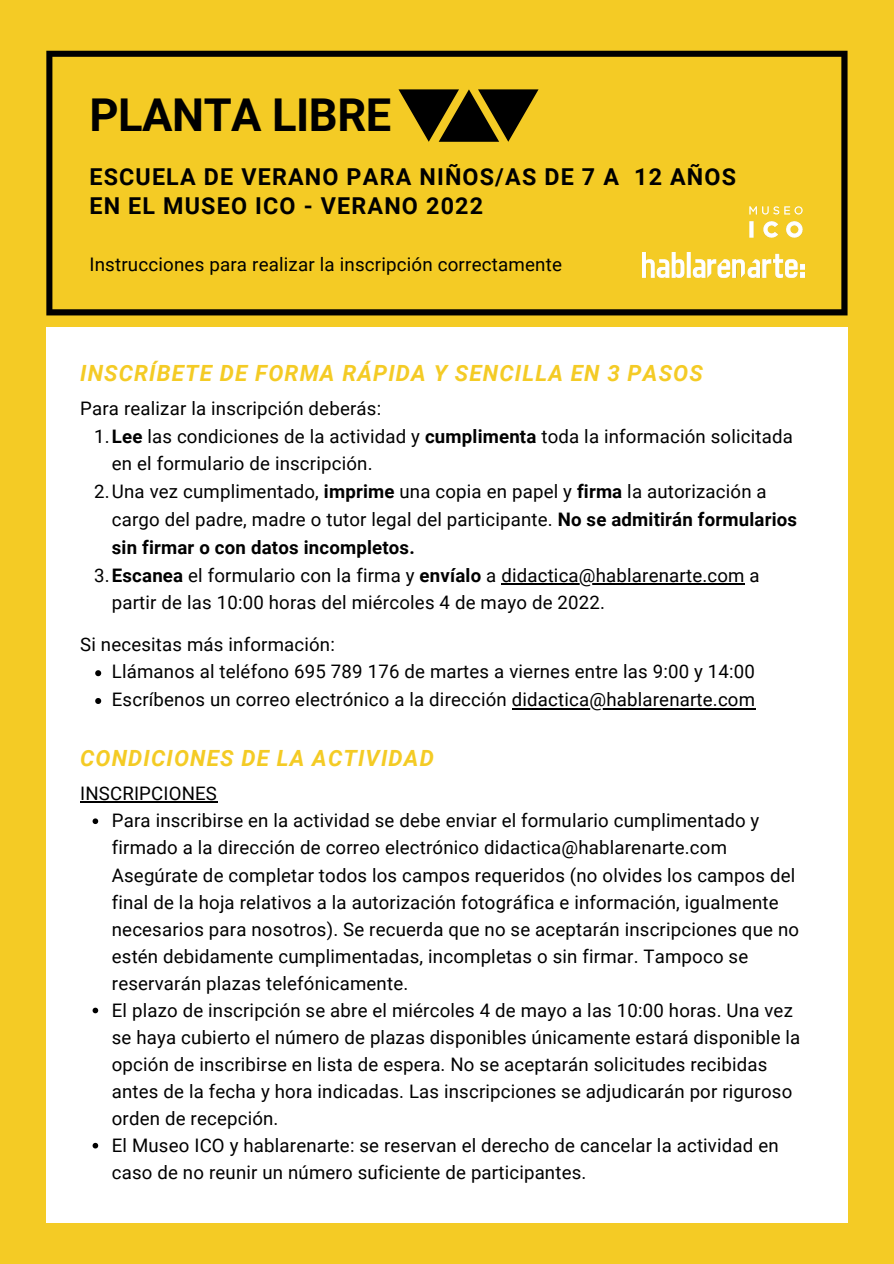
<style>
.page{position:relative;width:894px;height:1264px;background:#fff}
.page>*{position:absolute;margin:0;border:0;box-sizing:border-box;transform-origin:0 0}
.t1{font:700 45.3px "Roboto";letter-spacing:-.01em;color:#000}
.t2{font:700 23.25px/29.2px "Roboto";letter-spacing:.05em;color:#000}
.t3{font:italic 700 22.35px "Roboto";letter-spacing:.05em;color:#f4cb25}
.t4{font:18.75px "Roboto";letter-spacing:.01em;color:#000}
.t5{font:18.6px/27px "Roboto";letter-spacing:.01em;color:#000}
.s1{font-weight:700}
</style>
<div class="page">
<div style="left:0;top:0;width:893px;height:1263px;background:#f4cb25"></div>
<svg style="left:46px;top:51px;width:801px;height:264px"></svg>
<div style="left:46px;top:327px;width:801px;height:895px;background:#fff"></div>
<img style="left:746px;top:203px;width:58px;height:35px">
<img style="left:642px;top:252px;width:162px;height:25px">
<svg style="left:398px;top:89px;width:140px;height:53px"></svg>
<hr style="left:501px;top:583px;width:243px;height:1px;background:#000">
<svg style="left:95px;top:670px;width:6px;height:6px"></svg>
<svg style="left:95px;top:698px;width:6px;height:6px"></svg>
<hr style="left:511px;top:707px;width:244px;height:2px;background:#000">
<svg style="left:92px;top:818px;width:6px;height:6px"></svg>
<svg style="left:92px;top:1007px;width:6px;height:6px"></svg>
<svg style="left:92px;top:1142px;width:6px;height:6px"></svg>
<hr style="left:80px;top:801px;width:137px;height:1px;background:#000">
<p class="t1" style="left:89px;top:89px;width:303px">PLANTA LIBRE</p>
<p class="t2" style="left:89px;top:162px;width:648px">ESCUELA DE VERANO PARA NIÑOS/AS DE 7 A 12 AÑOS<br>EN EL MUSEO ICO - VERANO 2022</p>
<p class="t4" style="left:89px;top:254px;width:474px">Instrucciones para realizar la inscripción correctamente</p>
<p class="t3" style="left:80px;top:360px;width:624px">INSCRÍBETE DE FORMA RÁPIDA Y SENCILLA EN 3 PASOS</p>
<p class="t5" style="left:80px;top:395px;width:302px">Para realizar la inscripción deberás:</p>
<p class="t5" style="left:112px;top:422px;width:682px;line-height:27.8px;text-indent:-18px">1.<span class="s1">Lee</span> las condiciones de la actividad y <span class="s1">cumplimenta</span> toda la información solicitada en el formulario de inscripción.</p>
<p class="t5" style="left:112px;top:478px;width:686px;line-height:27.8px;text-indent:-18px">2.Una vez cumplimentado, <span class="s1">imprime</span> una copia en papel y <span class="s1">firma</span> la autorización a cargo del padre, madre o tutor legal del participante. <span class="s1">No se admitirán formularios sin firmar o con datos incompletos.</span></p>
<p class="t5" style="left:112px;top:561px;width:649px;line-height:27.8px;text-indent:-18px">3.<span class="s1">Escanea</span> el formulario con la firma y <span class="s1">envíalo</span> a didactica@hablarenarte.com a partir de las 10:00 horas del miércoles 4 de mayo de 2022.</p>
<p class="t5" style="left:80px;top:631px;width:256px">Si necesitas más información:</p>
<p class="t5" style="left:112px;top:658px;width:644px">Llámanos al teléfono 695 789 176 de martes a viernes entre las 9:00 y 14:00</p>
<p class="t5" style="left:112px;top:686px;width:644px">Escríbenos un correo electrónico a la dirección didactica@hablarenarte.com</p>
<p class="t3" style="left:80px;top:745px;width:355px">CONDICIONES DE LA ACTIVIDAD</p>
<p class="t5" style="left:80px;top:780px;width:138px">INSCRIPCIONES</p>
<p class="t5" style="left:112px;top:807px;width:688px">Para inscribirse en la actividad se debe enviar el formulario cumplimentado y firmado a la dirección de correo electrónico didactica@hablarenarte.com Asegúrate de completar todos los campos requeridos (no olvides los campos del final de la hoja relativos a la autorización fotográfica e información, igualmente necesarios para nosotros). Se recuerda que no se aceptarán inscripciones que no estén debidamente cumplimentadas, incompletas o sin firmar. Tampoco se reservarán plazas telefónicamente.</p>
<p class="t5" style="left:112px;top:996px;width:689px">El plazo de inscripción se abre el miércoles 4 de mayo a las 10:00 horas. Una vez se haya cubierto el número de plazas disponibles únicamente estará disponible la opción de inscribirse en lista de espera. No se aceptarán solicitudes recibidas antes de la fecha y hora indicadas. Las inscripciones se adjudicarán por riguroso orden de recepción.</p>
<p class="t5" style="left:112px;top:1131px;width:668px">El Museo ICO y hablarenarte: se reservan el derecho de cancelar la actividad en caso de no reunir un número suficiente de participantes.</p>
</div>
